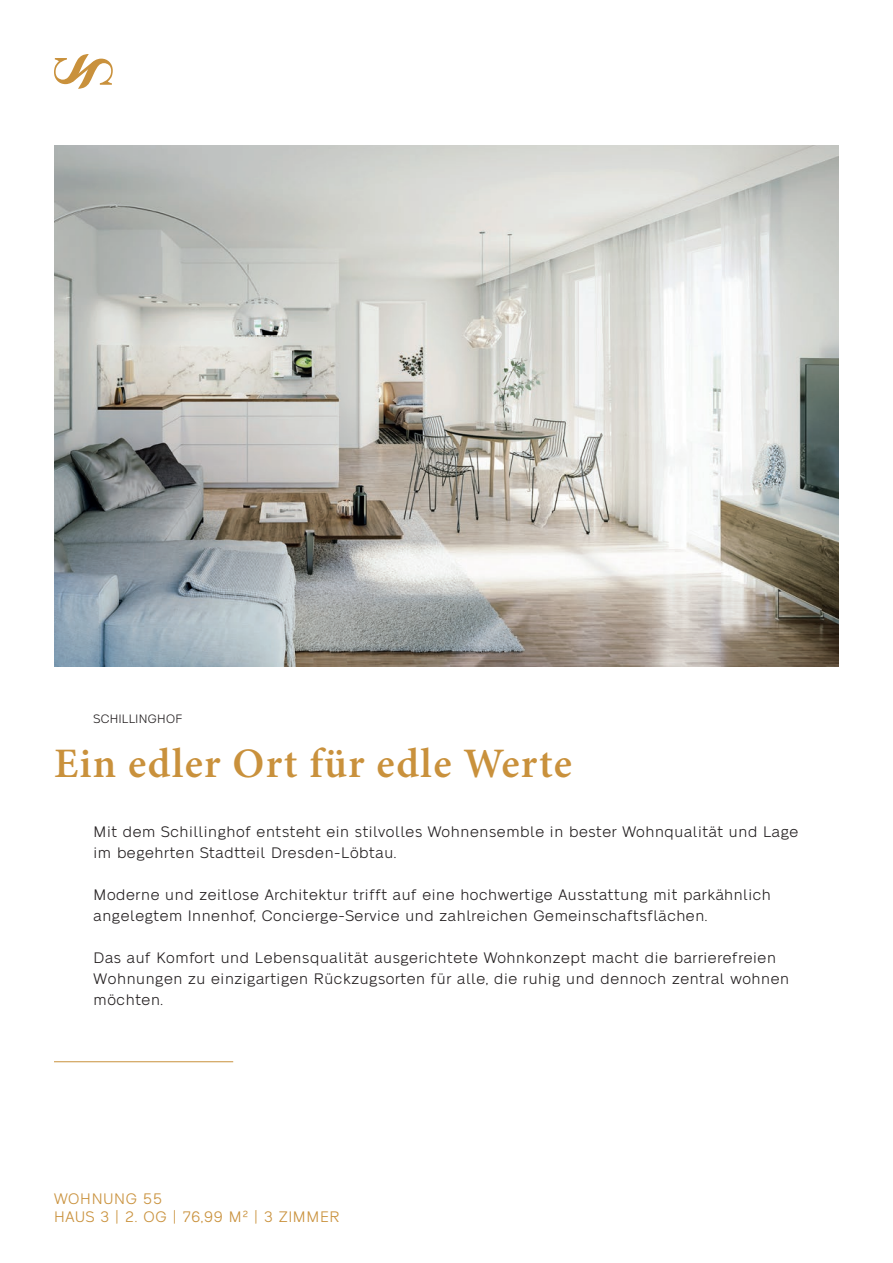
<style>
.page{position:relative;width:893px;height:1263px;background:#fff}
.page>*{position:absolute;margin:0;border:0;box-sizing:border-box;transform-origin:0 0}
.t1{font:600 42px "Minion Pro";letter-spacing:.035em;color:#c9913c}
.t2{font:15px/21px "Neue Alte Grotesk";letter-spacing:.04em;color:#231f20}
.t3{font:15px/18px "Neue Alte Grotesk";letter-spacing:.05em;color:#c9913c}
.t4{font:12px "Neue Alte Grotesk";letter-spacing:.03em;color:#231f20}
</style>
<div class="page">
<img style="left:54px;top:145px;width:785px;height:521px">
<svg style="left:54px;top:54px;width:59px;height:35px"></svg>
<hr style="left:54px;top:1061px;width:179px;height:1px;background:#c9913c">
<p class="t4" style="left:94px;top:712px;width:90px">SCHILLINGHOF</p>
<h1 class="t1" style="left:54px;top:735px;width:519px">Ein edler Ort für edle Werte</h1>
<p class="t2" style="left:94px;top:822px;width:706px">Mit dem Schillinghof entsteht ein stilvolles Wohnensemble in bester Wohnqualität und Lage im begehrten Stadtteil Dresden-Löbtau.</p>
<p class="t2" style="left:94px;top:885px;width:679px">Moderne und zeitlose Architektur trifft auf eine hochwertige Ausstattung mit parkähnlich angelegtem Innenhof, Concierge-Service und zahlreichen Gemeinschaftsflächen.</p>
<p class="t2" style="left:94px;top:948px;width:697px">Das auf Komfort und Lebensqualität ausgerichtete Wohnkonzept macht die barrierefreien<br>Wohnungen zu einzigartigen Rückzugsorten für alle, die ruhig und dennoch zentral wohnen möchten.</p>
<p class="t3" style="left:54px;top:1190px;width:287px">WOHNUNG 55<br>HAUS 3 | 2. OG | 76,99 M2 | 3 ZIMMER</p>
</div>
